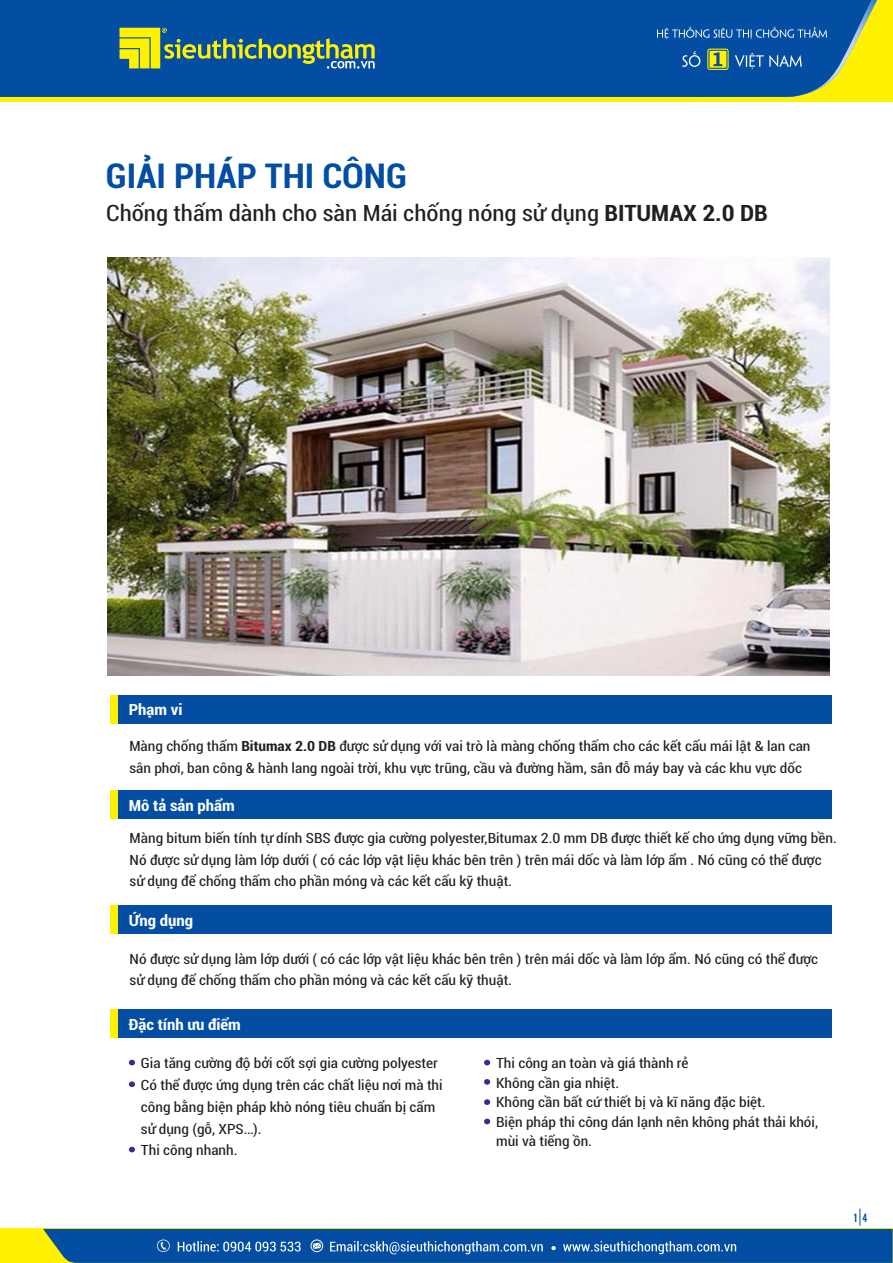
<style>
.page{position:relative;width:893px;height:1263px;background:#fff}
.page>*{position:absolute;margin:0;border:0;box-sizing:border-box;transform-origin:0 0}
.t1{font:700 condensed 34.35px "Roboto";color:#034ea2;scale:1.05 1}
.t2{font:condensed 22.65px "Roboto";color:#231f20;scale:1.09 1}
.t3{font:700 condensed 15.6px "Roboto";color:#fff;scale:1.09 1}
.t4{font:condensed 14.1px/21.9px "Roboto";color:#231f20;scale:1.09 1}
.t5{font:12px "UTM Cafeta";color:#034ea2}
.s1{font-weight:700}
</style>
<div class="page">
<div style="left:110px;top:695px;width:721px;height:29px;background:#034ea2"></div>
<div style="left:110px;top:695px;width:8px;height:29px;background:#fff200"></div>
<div style="left:110px;top:790px;width:721px;height:29px;background:#034ea2"></div>
<div style="left:110px;top:790px;width:8px;height:29px;background:#fff200"></div>
<div style="left:110px;top:905px;width:721px;height:29px;background:#034ea2"></div>
<div style="left:110px;top:905px;width:8px;height:29px;background:#fff200"></div>
<div style="left:110px;top:1009px;width:721px;height:29px;background:#034ea2"></div>
<div style="left:110px;top:1009px;width:8px;height:29px;background:#fff200"></div>
<svg style="left:129px;top:1060px;width:6px;height:5px"></svg>
<svg style="left:129px;top:1081px;width:6px;height:6px"></svg>
<svg style="left:484px;top:1060px;width:6px;height:5px"></svg>
<svg style="left:484px;top:1099px;width:6px;height:6px"></svg>
<svg style="left:484px;top:1119px;width:6px;height:5px"></svg>
<img style="left:107px;top:258px;width:723px;height:417px">
<svg style="left:129px;top:1147px;width:6px;height:5px"></svg>
<svg style="left:484px;top:1079px;width:6px;height:6px"></svg>
<div style="left:0;top:1229px;width:893px;height:34px;background:#fff200"></div>
<div style="left:0;top:0;width:892px;height:102px;background:#fff200"></div>
<div style="left:0;top:0;width:472px;height:97px;background:#034ea2"></div>
<svg style="left:120px;top:28px;width:255px;height:41px"></svg>
<svg style="left:472px;top:0;width:405px;height:97px"></svg>
<svg style="left:43px;top:1209px;width:850px;height:54px"></svg>
<h1 class="t1" style="left:106px;top:162px;width:288px">GIẢI PHÁP THI CÔNG</h1>
<h2 class="t2" style="left:106px;top:204px;width:609px">Chống thấm dành cho sàn Mái chống nóng sử dụng <span class="s1">BITUMAX 2.0 DB</span></h2>
<p class="t3" style="left:129px;top:703px;width:51px">Phạm vi</p>
<p class="t4" style="left:129px;top:737px;width:626px">Màng chống thấm <span class="s1">Bitumax 2.0 DB</span> được sử dụng với vai trò là màng chống thấm cho các kết cấu mái lật &amp; lan can sân phơi, ban công &amp; hành lang ngoài trời, khu vực trũng, cầu và đường hầm, sân đỗ máy bay và các khu vực dốc</p>
<p class="t3" style="left:129px;top:799px;width:99px">Mô tả sản phẩm</p>
<p class="t4" style="left:130px;top:828px;width:650px">Màng bitum biến tính tự dính SBS được gia cường polyester,Bitumax 2.0 mm DB được thiết kế cho ứng dụng vững bền.<br>Nó được sử dụng làm lớp dưới ( có các lớp vật liệu khác bên trên ) trên mái dốc và làm lớp ẩm . Nó cũng có thể được sử dụng để chống thấm cho phần móng và các kết cấu kỹ thuật.</p>
<p class="t3" style="left:129px;top:914px;width:60px">Ứng dụng</p>
<p class="t4" style="left:130px;top:949px;width:633px">Nó được sử dụng làm lớp dưới ( có các lớp vật liệu khác bên trên ) trên mái dốc và làm lớp ẩm. Nó cũng có thể được sử dụng để chống thấm cho phần móng và các kết cấu kỹ thuật.</p>
<p class="t3" style="left:129px;top:1018px;width:104px">Đặc tính ưu điểm</p>
<p class="t4" style="left:141px;top:1053px;width:278px">Gia tăng cường độ bởi cốt sợi gia cường polyester Có thể được ứng dụng trên các chất liệu nơi mà thi công bằng biện pháp khò nóng tiêu chuẩn bị cấm sử dụng (gỗ, XPS…).<br>Thi công nhanh.</p>
<p class="t4" style="left:496px;top:1054px;width:297px;line-height:19.6px">Thi công an toàn và giá thành rẻ<br>Không cần gia nhiệt.<br>Không cần bất cứ thiết bị và kĩ năng đặc biệt.<br>Biện pháp thi công dán lạnh nên không phát thải khói, mùi và tiếng ồn.</p>
<p class="t5" style="left:854px;top:1214px;width:15px">1 4</p>
</div>
